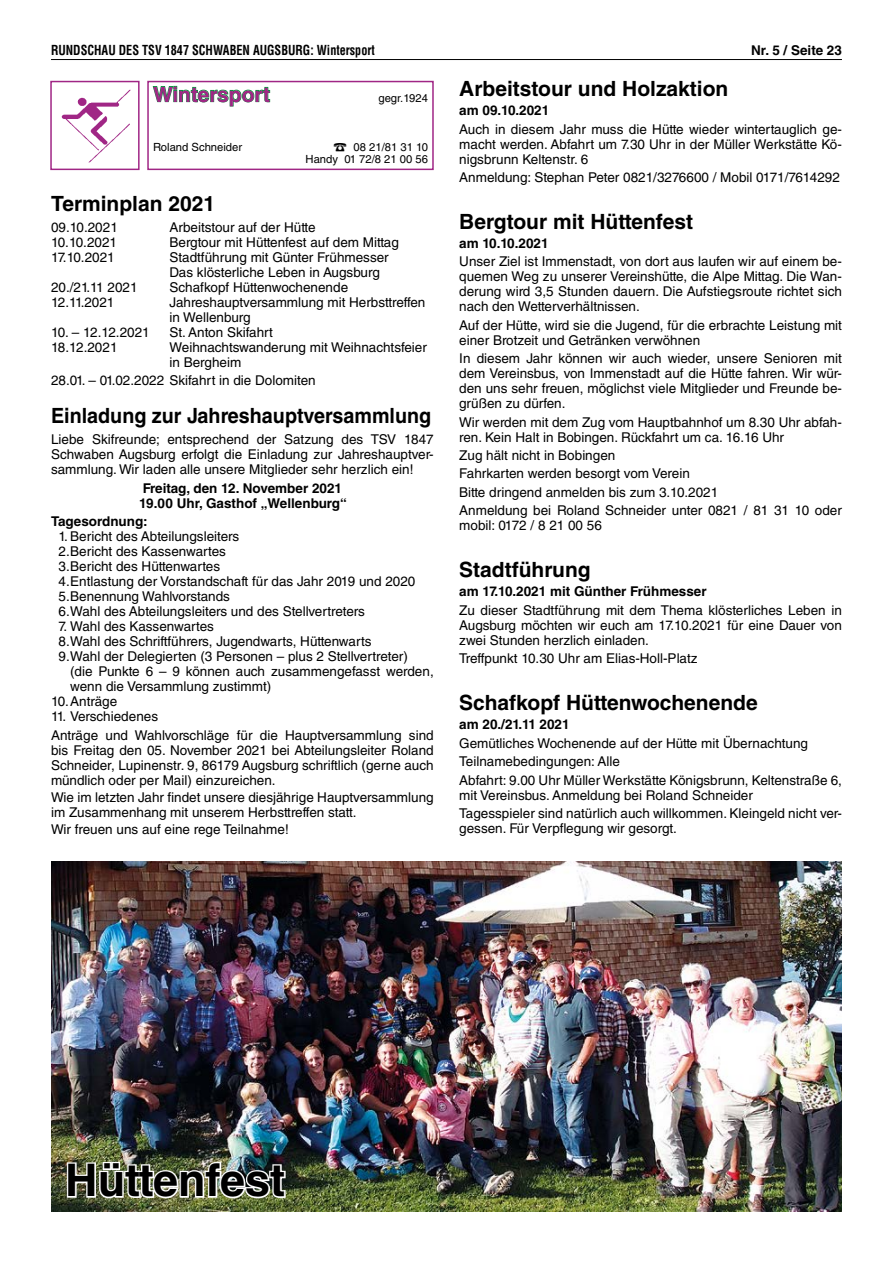
<style>
.page{position:relative;width:893px;height:1263px;background:#fff}
.page>*{position:absolute;margin:0;border:0;box-sizing:border-box;transform-origin:0 0}
.t1{font:700 45px "Helvetica LT Std";color:#000}
.t2{font:700 21px "Helvetica LT Std";color:#000}
.t3{font:700 21px "Helvetica LT Std";color:#000;scale:.94 1}
.t4{font:700 21px "Helvetica LT Std";color:#a02685}
.t5{font:13.5px/15px "Helvetica LT Std";color:#000}
.t6{font:700 13.5px/15px "Helvetica LT Std";color:#000}
.t7{font:700 condensed 13.5px "Helvetica LT Std";color:#000;scale:.9 1}
.t8{font:13.5px "Helvetica LT Std";letter-spacing:-.02em;color:#000}
.t9{font:11.25px/12.3px "Helvetica LT Std";color:#000;text-align:right}
</style>
<div class="page">
<hr style="left:51px;top:59px;width:791px;height:1px;background:#000">
<img style="left:61px;top:89px;width:70px;height:74px">
<div style="left:50px;top:81px;width:90px;height:89px;border:2px solid #a02685"></div>
<svg style="left:153px;top:86px;width:117px;height:21px"></svg>
<div style="left:147px;top:81px;width:287px;height:89px;border:2px solid #a02685"></div>
<img style="left:51px;top:861px;width:791px;height:351px">
<img style="left:65px;top:1160px;width:222px;height:40px">
<p class="t7" style="left:51px;top:42px;width:361px">RUNDSCHAU DES TSV 1847 SCHWABEN AUGSBURG: Wintersport</p>
<p class="t6" style="left:751px;top:43px;width:92px">Nr. 5 / Seite 23</p>
<h2 class="t4" style="left:153px;top:81px;width:119px">Wintersport</h2>
<p class="t9" style="left:378px;top:91px;width:51px">gegr.1924</p>
<p class="t9" style="left:153px;top:141px;width:91px">Roland Schneider</p>
<p class="t9" style="left:306px;top:141px;width:124px">08 21/81 31 10<br>Handy 01 72/8 21 00 56</p>
<h2 class="t2" style="left:51px;top:190px;width:166px">Terminplan 2021</h2>
<p class="t5" style="left:51px;top:220px;width:68px">09.10.2021</p>
<p class="t5" style="left:170px;top:220px;width:147px">Arbeitstour auf der Hütte</p>
<p class="t5" style="left:51px;top:235px;width:68px">10.10.2021</p>
<p class="t5" style="left:170px;top:235px;width:231px">Bergtour mit Hüttenfest auf dem Mittag</p>
<p class="t5" style="left:51px;top:250px;width:65px">17.10.2021</p>
<p class="t5" style="left:170px;top:250px;width:221px">Stadtführung mit Günter Frühmesser<br>Das klösterliche Leben in Augsburg</p>
<p class="t5" style="left:51px;top:280px;width:88px">20./21.11 2021</p>
<p class="t5" style="left:170px;top:280px;width:180px">Schafkopf Hüttenwochenende</p>
<p class="t5" style="left:51px;top:295px;width:65px">12.11.2021</p>
<p class="t5" style="left:170px;top:295px;width:257px">Jahreshauptversammlung mit Herbsttreffen in Wellenburg</p>
<p class="t8" style="left:51px;top:324px;width:100px">10. – 12.12.2021</p>
<p class="t5" style="left:170px;top:325px;width:105px">St. Anton Skifahrt</p>
<p class="t5" style="left:51px;top:340px;width:68px">18.12.2021</p>
<p class="t5" style="left:170px;top:340px;width:259px">Weihnachtswanderung mit Weihnachtsfeier in Bergheim</p>
<p class="t5" style="left:51px;top:373px;width:266px">28.01. – 01.02.2022 Skifahrt in die Dolomiten</p>
<h2 class="t3" style="left:51px;top:403px;width:406px">Einladung zur Jahreshauptversammlung</h2>
<p class="t5" style="left:51px;top:432px;width:384px;text-align:justify">Liebe Skifreunde; entsprechend der Satzung des TSV 1847<br>Schwaben Augsburg erfolgt die Einladung zur Jahreshauptver&shy;sammlung. Wir laden alle unsere Mitglieder sehr herzlich ein!</p>
<p class="t6" style="left:139px;top:480px;width:209px">Freitag, den 12. November 2021<br>19.00 Uhr, Gasthof „Wellenburg“</p>
<p class="t6" style="left:51px;top:514px;width:98px">Tagesordnung:</p>
<p class="t5" style="left:59px;top:529px;width:358px">1. Bericht des Abteilungsleiters<br>2.Bericht des Kassenwartes<br>3.Bericht des Hüttenwartes<br>4.Entlastung der Vorstandschaft für das Jahr 2019 und 2020<br>5.Benennung Wahlvorstands<br>6.Wahl des Abteilungsleiters und des Stellvertreters</p>
<p class="t5" style="left:59px;top:619px;width:157px">7. Wahl des Kassenwartes</p>
<p class="t5" style="left:59px;top:634px;width:314px">8.Wahl des Schriftführers, Jugendwarts, Hüttenwarts</p>
<p class="t5" style="left:59px;top:649px;width:351px">9.Wahl der Delegierten (3 Personen – plus 2 Stellvertreter)</p>
<p class="t5" style="left:70px;top:664px;width:365px">(die Punkte 6 – 9 können auch zusammengefasst werden,</p>
<p class="t5" style="left:70px;top:679px;width:203px">wenn die Versammlung zustimmt)</p>
<p class="t5" style="left:51px;top:694px;width:68px">10.Anträge</p>
<p class="t5" style="left:51px;top:707px;width:384px;line-height:18.5px">11. Verschiedenes<br>Anträge und Wahlvorschläge für die Hauptversammlung sind</p>
<p class="t5" style="left:51px;top:742px;width:384px;text-align:justify">bis Freitag den 05. November 2021 bei Abteilungsleiter Roland Schneider, Lupinenstr. 9, 86179 Augsburg schriftlich (gerne auch mündlich oder per Mail) einzureichen.</p>
<p class="t5" style="left:51px;top:789px;width:384px">Wie im letzten Jahr findet unsere diesjährige Hauptversammlung im Zusammenhang mit unserem Herbsttreffen statt.</p>
<p class="t5" style="left:51px;top:821px;width:239px">Wir freuen uns auf eine rege Teilnahme!</p>
<h2 class="t2" style="left:459px;top:76px;width:271px">Arbeitstour und Holzaktion</h2>
<p class="t6" style="left:459px;top:103px;width:92px">am 09.10.2021</p>
<p class="t5" style="left:459px;top:121px;width:384px;text-align:justify">Auch in diesem Jahr muss die Hütte wieder wintertauglich ge&shy;macht werden. Abfahrt um 7.30 Uhr in der Müller Werkstätte Kö&shy;nigsbrunn Keltenstr. 6</p>
<p class="t5" style="left:459px;top:170px;width:382px">Anmeldung: Stephan Peter 0821/3276600 / Mobil 0171/7614292</p>
<h2 class="t2" style="left:459px;top:209px;width:235px">Bergtour mit Hüttenfest</h2>
<p class="t6" style="left:459px;top:236px;width:91px">am 10.10.2021</p>
<p class="t5" style="left:459px;top:254px;width:384px;text-align:justify">Unser Ziel ist Immenstadt, von dort aus laufen wir auf einem be&shy;quemen Weg zu unserer Vereinshütte, die Alpe Mittag. Die Wan&shy;derung wird 3,5 Stunden dauern. Die Aufstiegsroute richtet sich nach den Wetterverhältnissen.</p>
<p class="t5" style="left:459px;top:318px;width:384px">Auf der Hütte, wird sie die Jugend, für die erbrachte Leistung mit einer Brotzeit und Getränken verwöhnen</p>
<p class="t5" style="left:459px;top:351px;width:384px;text-align:justify">In diesem Jahr können wir auch wieder, unsere Senioren mit dem Vereinsbus, von Immenstadt auf die Hütte fahren. Wir wür&shy;den uns sehr freuen, möglichst viele Mitglieder und Freunde be&shy;grüßen zu dürfen.</p>
<p class="t5" style="left:459px;top:414px;width:384px">Wir werden mit dem Zug vom Hauptbahnhof um 8.30 Uhr abfah&shy;ren. Kein Halt in Bobingen. Rückfahrt um ca. 16.16 Uhr</p>
<p class="t5" style="left:459px;top:446px;width:384px;line-height:18.5px">Zug hält nicht in Bobingen<br>Fahrkarten werden besorgt vom Verein<br>Bitte dringend anmelden bis zum 3.10.2021<br>Anmeldung bei Roland Schneider unter 0821 / 81 31 10 oder</p>
<p class="t5" style="left:459px;top:518px;width:144px">mobil: 0172 / 8 21 00 56</p>
<h2 class="t2" style="left:459px;top:557px;width:133px">Stadtführung</h2>
<p class="t6" style="left:459px;top:584px;width:249px">am 17.10.2021 mit Günther Frühmesser</p>
<p class="t5" style="left:459px;top:602px;width:384px;text-align:justify">Zu dieser Stadtführung mit dem Thema klösterliches Leben in Augsburg möchten wir euch am 17.10.2021 für eine Dauer von zwei Stunden herzlich einladen.</p>
<p class="t5" style="left:459px;top:651px;width:240px">Treffpunkt 10.30 Uhr am Elias-Holl-Platz</p>
<h2 class="t2" style="left:459px;top:690px;width:300px">Schafkopf Hüttenwochenende</h2>
<p class="t6" style="left:459px;top:717px;width:112px">am 20./21.11 2021</p>
<p class="t5" style="left:459px;top:734px;width:384px;line-height:18.5px">Gemütliches Wochenende auf der Hütte mit Übernachtung<br>Teilnamebedingungen: Alle<br>Abfahrt: 9.00 Uhr Müller Werkstätte Königsbrunn, Keltenstraße 6,</p>
<p class="t5" style="left:459px;top:785px;width:384px;line-height:18.5px">mit Vereinsbus. Anmeldung bei Roland Schneider<br>Tagesspieler sind natürlich auch willkommen. Kleingeld nicht ver-</p>
<p class="t5" style="left:459px;top:821px;width:219px">gessen. Für Verpflegung wir gesorgt.</p>
<h1 class="t1" style="left:65px;top:1153px;width:222px">Hüttenfest</h1>
</div>
